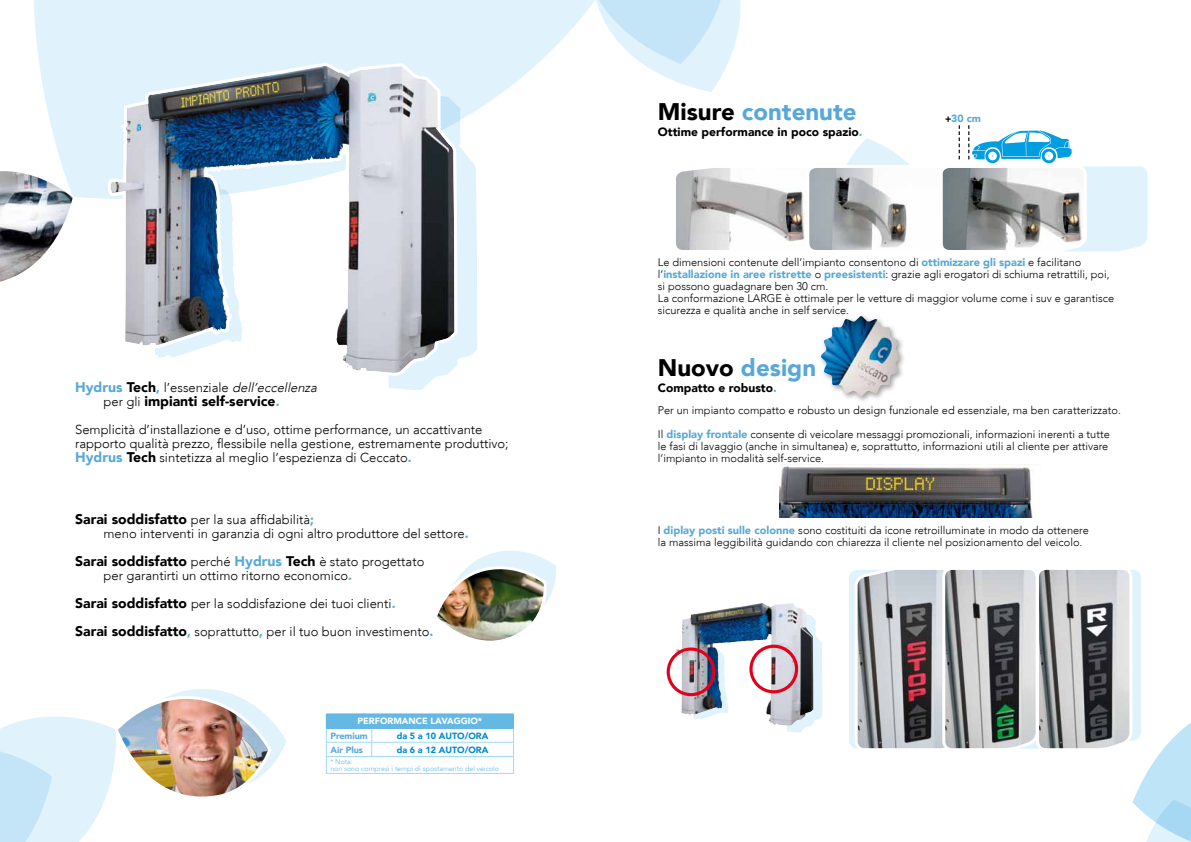
<style>
.page{position:relative;width:1191px;height:842px;background:#fff}
.page>*{position:absolute;margin:0;border:0;box-sizing:border-box;transform-origin:0 0}
.t1{font:900 24px "Avenir LT";color:#57a8d8}
.t2{font:900 14px "Avenir LT";color:#000}
.t3{font:300 13px/14px "Avenir LT";color:#000}
.t4{font:italic 300 13px "Avenir LT";color:#000}
.t5{font:900 12px "Avenir LT";color:#000}
.t6{font:300 11px/12px "Avenir LT";color:#000}
.t7{font:900 10.5px "Avenir LT";color:#57a8d8}
.t8{font:900 9px "Avenir LT";color:#008acd}
.t9{font:900 9px "Avenir LT";color:#fff}
.t10{font:900 9px "Avenir LT";letter-spacing:-.005em;color:#57a8d8}
.t11{font:300 7px/7px "Avenir LT";color:#64b9e4}
.s1{font-weight:900;font-style:normal;font-size:14px;color:#57a8d8}
.s2{font-weight:900;font-style:normal;font-size:14px}
.s3{font-weight:900;font-style:normal;color:#57a8d8}
.s4{font-style:normal}
.s5{font-weight:300;font-size:13px}
.s6{font-size:13px;color:#57a8d8}
.s7{font-weight:900;font-size:14px;color:#57a8d8}
.s8{font-weight:900;font-size:14px}
.s9{font-weight:900;color:#57a8d8}
.s10{color:#000}
.s11{color:#57a8d8}
.s12{font-family:"Eurostile";font-weight:700;color:#000}
</style>
<div class="page">
<svg style="left:34px;top:0;width:560px;height:199px;fill:#e0f2fb"></svg>
<img style="left:0;top:171px;width:73px;height:111px">
<svg style="left:0;top:689px;width:286px;height:153px"></svg>
<div style="left:326px;top:714px;width:187px;height:14px;background:#64b9e4"></div>
<hr style="left:326px;top:742px;width:46px;height:1px;background:#a2daf4">
<hr style="left:372px;top:742px;width:142px;height:1px;background:#a2daf4">
<svg style="left:371px;top:729px;width:1px;height:27px"></svg>
<hr style="left:326px;top:756px;width:46px;height:1px;background:#a2daf4">
<svg style="left:326px;top:729px;width:1px;height:44px"></svg>
<hr style="left:372px;top:756px;width:142px;height:1px;background:#a2daf4">
<svg style="left:513px;top:714px;width:1px;height:59px"></svg>
<hr style="left:326px;top:728px;width:46px;height:1px;background:#64b9e4">
<hr style="left:372px;top:728px;width:142px;height:1px;background:#64b9e4">
<hr style="left:326px;top:773px;width:46px;height:1px;background:#a2daf4">
<hr style="left:372px;top:773px;width:142px;height:1px;background:#a2daf4">
<svg style="left:388px;top:83px;width:89px;height:307px"></svg>
<svg style="left:105px;top:0;width:354px;height:377px"></svg>
<img style="left:437px;top:551px;width:119px;height:90px">
<svg style="left:594px;top:0;width:147px;height:92px"></svg>
<svg style="left:847px;top:138px;width:62px;height:27px"></svg>
<svg style="left:676px;top:168px;width:129px;height:82px"></svg>
<img style="left:810px;top:169px;width:102px;height:80px">
<div style="left:806px;top:165px;width:147px;height:88px;border:3px solid #fff;border-radius:9px"></div>
<svg style="left:938px;top:125px;width:209px;height:128px"></svg>
<div style="left:817px;top:313px;width:89px;height:90px;background:#000;opacity:.4"></div>
<img style="left:820px;top:316px;width:78px;height:80px">
<img style="left:780px;top:466px;width:254px;height:51px">
<svg style="left:853px;top:569px;width:338px;height:273px"></svg>
<svg style="left:693px;top:714px;width:23px;height:5px"></svg>
<svg style="left:787px;top:610px;width:35px;height:122px;background:#acaeb5"></svg>
<img style="left:675px;top:603px;width:85px;height:111px">
<div style="left:666px;top:647px;width:49px;height:49px;border:3px solid #e2001a;border-radius:50%"></div>
<div style="left:749px;top:645px;width:49px;height:48px;border:3px solid #e2001a;border-radius:50%"></div>
<p class="t4" style="left:75px;top:380px;width:246px"><span class="s1">Hydrus</span> <span class="s2">Tech</span><span class="s3">,</span> <span class="s4">l’essenziale</span> dell’eccellenza</p>
<p class="t2" style="left:103px;top:393px;width:177px"><span class="s5">per gli</span> impianti self-service<span class="s6">.</span></p>
<p class="t3" style="left:75px;top:422px;width:435px">Semplicità d’installazione e d’uso, ottime performance, un accattivante rapporto qualità prezzo, flessibile nella gestione, estremamente produttivo;<br><span class="s7">Hydrus</span> <span class="s8">Tech</span> sintetizza al meglio l’espezienza di Ceccato<span class="s9">.</span></p>
<p class="t3" style="left:103px;top:513px;width:366px;text-indent:-28px"><span class="s8">Sarai soddisfatto</span> per la sua affidabilità<span class="s9">;<br></span>meno interventi in garanzia di ogni altro produttore del settore<span class="s9">.</span></p>
<p class="t3" style="left:103px;top:555px;width:322px;text-indent:-28px"><span class="s8">Sarai soddisfatto</span> perché <span class="s7">Hydrus</span> <span class="s8">Tech</span> è stato progettato per garantirti un ottimo ritorno economico<span class="s9">.</span></p>
<p class="t3" style="left:75px;top:590px;width:360px;line-height:28px"><span class="s8">Sarai soddisfatto</span> per la soddisfazione dei tuoi clienti<span class="s9">.<br></span><span class="s8">Sarai soddisfatto</span><span class="s9">,</span> soprattutto<span class="s9">,</span> per il tuo buon investimento<span class="s9">.</span></p>
<p class="t9" style="left:357px;top:716px;width:126px">PERFORMANCE LAVAGGIO*</p>
<p class="t10" style="left:330px;top:730px;width:39px">Premium</p>
<p class="t8" style="left:397px;top:730px;width:93px">da 5 a 10 AUTO/ORA</p>
<p class="t10" style="left:330px;top:744px;width:34px">Air Plus</p>
<p class="t8" style="left:397px;top:744px;width:93px">da 6 a 12 AUTO/ORA</p>
<p class="t11" style="left:330px;top:758px;width:170px">* Nota:<br>non sono compresi i tempi di spostamento del veicolo</p>
<h1 class="t1" style="left:658px;top:97px;width:200px"><span class="s10">Misure</span> contenute</h1>
<p class="t5" style="left:658px;top:125px;width:206px">Ottime performance in poco spazio<span class="s11">.</span></p>
<p class="t7" style="left:945px;top:112px;width:37px"><span class="s12">+</span>30 cm</p>
<p class="t6" style="left:658px;top:257px;width:458px">Le dimensioni contenute dell’impianto consentono di <span class="s9">ottimizzare gli spazi</span> e facilitano l’<span class="s9">installazione in aree ristrette</span> o <span class="s9">preesistenti</span>: grazie agli erogatori di schiuma retrattili, poi, si possono guadagnare ben 30 cm.<br>La conformazione LARGE è ottimale per le vetture di maggior volume come i suv e garantisce sicurezza e qualità anche in self service.</p>
<h1 class="t1" style="left:658px;top:353px;width:160px"><span class="s10">Nuovo</span> design</h1>
<p class="t5" style="left:658px;top:380px;width:120px">Compatto e robusto<span class="s11">.</span></p>
<p class="t6" style="left:658px;top:398px;width:464px;line-height:24px">Per un impianto compatto e robusto un design funzionale ed essenziale, ma ben caratterizzato.<br>Il <span class="s9">display frontale</span> consente di veicolare messaggi promozionali, informazioni inerenti a tutte</p>
<p class="t6" style="left:658px;top:440px;width:452px">le fasi di lavaggio (anche in simultanea) e, soprattutto, informazioni utili al cliente per attivare l’impianto in modalità self-service.</p>
<p class="t6" style="left:658px;top:524px;width:432px">I <span class="s9">diplay posti sulle colonne</span> sono costituiti da icone retroilluminate in modo da ottenere la massima leggibilità guidando con chiarezza il cliente nel posizionamento del veicolo.</p>
</div>
